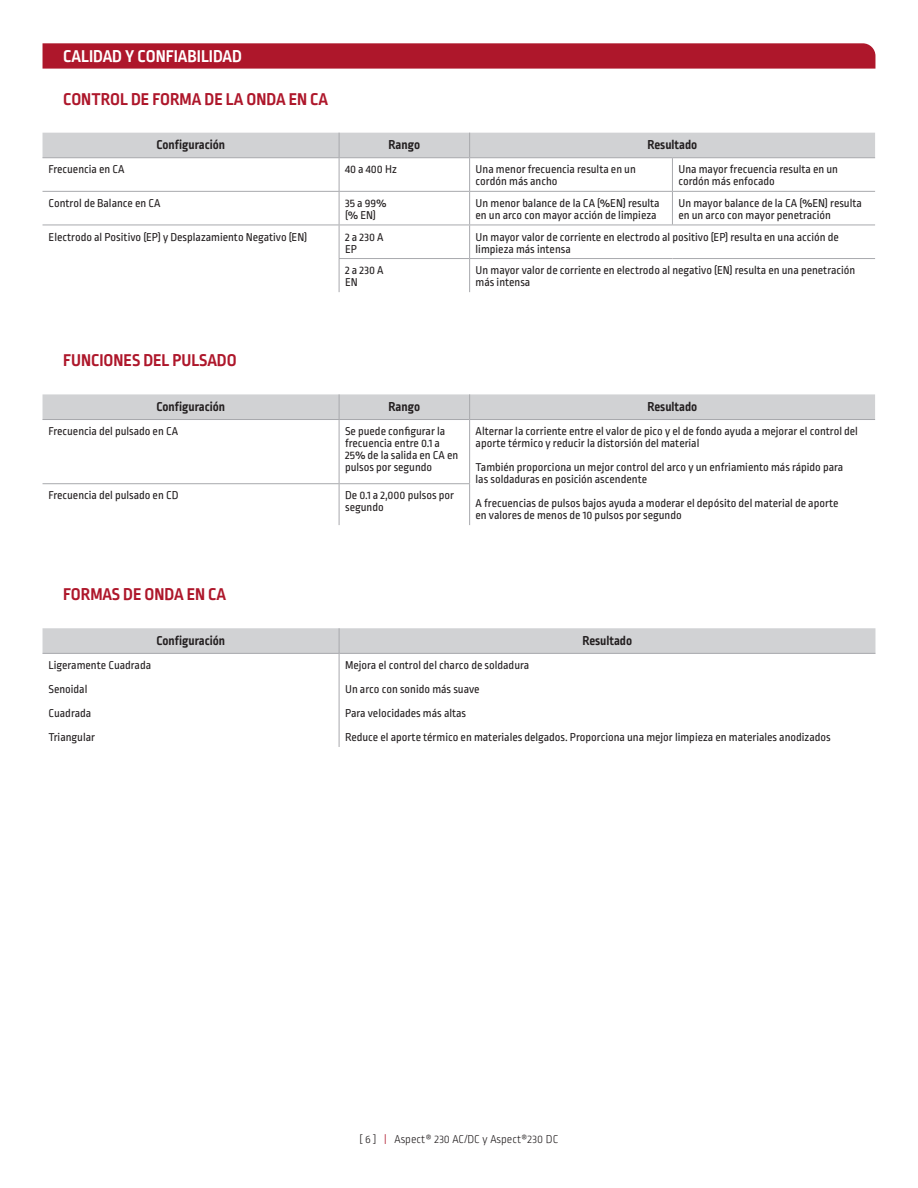
<style>
.page{position:relative;width:918px;height:1188px;background:#fff}
.page>*{position:absolute;margin:0;border:0;box-sizing:border-box;transform-origin:0 0}
.subtitulos_3{font:700 18px "Ropa Sans Pro";color:#ae172b}
.subtitulos_3-2{font:700 18px "Ropa Sans Pro";color:#fff}
.Medium_cuadros{font:700 13.5px "Ropa Sans Pro";color:#231f20}
.Regular_cuadros{font:12px/12px "Ropa Sans Pro";color:#231f20}
.t1{font:300 12px "Ropa Sans Pro";color:#231f20}
.s1{color:#ae172b}
</style>
<div class="page">
<svg style="left:43px;top:43px;width:832px;height:26px;background:#b01d31"></svg>
<div style="left:43px;top:133px;width:832px;height:24px;background:#d1d2d4"></div>
<hr style="left:43px;top:157px;width:296px;height:1px;background:#a8a9ad">
<hr style="left:339px;top:157px;width:131px;height:1px;background:#a8a9ad">
<hr style="left:339px;top:158px;width:1px;height:33px;background:#a8a9ad">
<hr style="left:470px;top:157px;width:202px;height:1px;background:#a8a9ad">
<hr style="left:469px;top:158px;width:1px;height:33px;background:#a8a9ad">
<hr style="left:672px;top:157px;width:203px;height:1px;background:#a8a9ad">
<hr style="left:672px;top:158px;width:1px;height:33px;background:#a8a9ad">
<hr style="left:43px;top:191px;width:296px;height:1px;background:#a8a9ad">
<hr style="left:339px;top:191px;width:131px;height:1px;background:#a8a9ad">
<hr style="left:339px;top:192px;width:1px;height:33px;background:#a8a9ad">
<hr style="left:470px;top:191px;width:202px;height:1px;background:#a8a9ad">
<hr style="left:469px;top:192px;width:1px;height:33px;background:#a8a9ad">
<hr style="left:672px;top:191px;width:203px;height:1px;background:#a8a9ad">
<hr style="left:672px;top:192px;width:1px;height:33px;background:#a8a9ad">
<hr style="left:43px;top:225px;width:296px;height:1px;background:#a8a9ad">
<hr style="left:339px;top:225px;width:131px;height:1px;background:#a8a9ad">
<hr style="left:339px;top:225px;width:1px;height:33px;background:#a8a9ad">
<hr style="left:470px;top:225px;width:202px;height:1px;background:#a8a9ad">
<hr style="left:469px;top:225px;width:1px;height:33px;background:#a8a9ad">
<hr style="left:672px;top:225px;width:203px;height:1px;background:#a8a9ad">
<hr style="left:339px;top:258px;width:131px;height:1px;background:#a8a9ad">
<hr style="left:339px;top:259px;width:1px;height:33px;background:#a8a9ad">
<hr style="left:470px;top:258px;width:202px;height:1px;background:#a8a9ad">
<hr style="left:469px;top:259px;width:1px;height:33px;background:#a8a9ad">
<hr style="left:672px;top:258px;width:203px;height:1px;background:#a8a9ad">
<div style="left:43px;top:394px;width:832px;height:25px;background:#d1d2d4"></div>
<hr style="left:43px;top:419px;width:296px;height:1px;background:#a8a9ad">
<hr style="left:339px;top:419px;width:131px;height:1px;background:#a8a9ad">
<hr style="left:339px;top:420px;width:1px;height:63px;background:#a8a9ad">
<hr style="left:470px;top:419px;width:405px;height:1px;background:#a8a9ad">
<hr style="left:469px;top:420px;width:1px;height:63px;background:#a8a9ad">
<hr style="left:43px;top:483px;width:296px;height:1px;background:#a8a9ad">
<hr style="left:339px;top:483px;width:131px;height:1px;background:#a8a9ad">
<hr style="left:339px;top:484px;width:1px;height:41px;background:#a8a9ad">
<hr style="left:469px;top:484px;width:1px;height:41px;background:#a8a9ad">
<div style="left:43px;top:628px;width:832px;height:25px;background:#d1d2d4"></div>
<hr style="left:43px;top:653px;width:296px;height:1px;background:#a8a9ad">
<hr style="left:339px;top:653px;width:536px;height:1px;background:#a8a9ad">
<hr style="left:339px;top:654px;width:1px;height:93px;background:#a8a9ad">
<p class="subtitulos_3-2" style="left:63px;top:46px;width:180px">CALIDAD Y CONFIABILIDAD</p>
<p class="subtitulos_3" style="left:63px;top:88px;width:267px">CONTROL DE FORMA DE LA ONDA EN CA</p>
<p class="Medium_cuadros" style="left:156px;top:137px;width:70px">Configuración</p>
<p class="Medium_cuadros" style="left:389px;top:137px;width:33px">Rango</p>
<p class="Medium_cuadros" style="left:647px;top:137px;width:51px">Resultado</p>
<p class="Regular_cuadros" style="left:49px;top:164px;width:78px">Frecuencia en CA</p>
<p class="Regular_cuadros" style="left:345px;top:164px;width:53px">40 a 400 Hz</p>
<p class="Regular_cuadros" style="left:476px;top:164px;width:162px">Una menor frecuencia resulta en un cordón más ancho</p>
<p class="Regular_cuadros" style="left:678px;top:164px;width:161px">Una mayor frecuencia resulta en un cordón más enfocado</p>
<p class="Regular_cuadros" style="left:49px;top:198px;width:114px">Control de Balance en CA</p>
<p class="Regular_cuadros" style="left:345px;top:198px;width:43px">35 a 99%</p>
<p class="Regular_cuadros" style="left:345px;top:210px;width:32px">(% EN)</p>
<p class="Regular_cuadros" style="left:476px;top:198px;width:186px">Un menor balance de la CA (%EN) resulta en un arco con mayor acción de limpieza</p>
<p class="Regular_cuadros" style="left:678px;top:198px;width:185px">Un mayor balance de la CA (%EN) resulta en un arco con mayor penetración</p>
<p class="Regular_cuadros" style="left:49px;top:231px;width:260px">Electrodo al Positivo (EP) y Desplazamiento Negativo (EN)</p>
<p class="Regular_cuadros" style="left:345px;top:231px;width:40px">2 a 230 A</p>
<p class="Regular_cuadros" style="left:345px;top:243px;width:13px">EP</p>
<p class="subtitulos_3" style="left:63px;top:350px;width:175px">FUNCIONES DEL PULSADO</p>
<p class="Regular_cuadros" style="left:345px;top:265px;width:40px">2 a 230 A</p>
<p class="Regular_cuadros" style="left:345px;top:277px;width:14px">EN</p>
<p class="Regular_cuadros" style="left:476px;top:231px;width:365px">Un mayor valor de corriente en electrodo al positivo (EP) resulta en una acción de limpieza más intensa</p>
<p class="Regular_cuadros" style="left:476px;top:265px;width:381px">Un mayor valor de corriente en electrodo al negativo (EN) resulta en una penetración más intensa</p>
<p class="Medium_cuadros" style="left:156px;top:399px;width:70px">Configuración</p>
<p class="Medium_cuadros" style="left:389px;top:399px;width:33px">Rango</p>
<p class="Medium_cuadros" style="left:647px;top:399px;width:51px">Resultado</p>
<p class="Regular_cuadros" style="left:49px;top:426px;width:131px">Frecuencia del pulsado en CA</p>
<p class="Regular_cuadros" style="left:345px;top:426px;width:115px">Se puede configurar la frecuencia entre 0.1 a<br>25% de la salida en CA en pulsos por segundo</p>
<p class="Regular_cuadros" style="left:476px;top:426px;width:384px">Alternar la corriente entre el valor de pico y el de fondo ayuda a mejorar el control del aporte térmico y reducir la distorsión del material</p>
<p class="Regular_cuadros" style="left:476px;top:462px;width:369px">También proporciona un mejor control del arco y un enfriamiento más rápido para</p>
<p class="Regular_cuadros" style="left:476px;top:474px;width:173px">las soldaduras en posición ascendente</p>
<p class="Regular_cuadros" style="left:476px;top:498px;width:365px">A frecuencias de pulsos bajos ayuda a moderar el depósito del material de aporte</p>
<p class="Regular_cuadros" style="left:476px;top:510px;width:208px">en valores de menos de 10 pulsos por segundo</p>
<p class="Regular_cuadros" style="left:49px;top:490px;width:132px">Frecuencia del pulsado en CD</p>
<p class="Regular_cuadros" style="left:345px;top:490px;width:111px">De 0.1 a 2,000 pulsos por segundo</p>
<p class="subtitulos_3" style="left:63px;top:584px;width:165px">FORMAS DE ONDA EN CA</p>
<p class="Medium_cuadros" style="left:156px;top:633px;width:70px">Configuración</p>
<p class="Medium_cuadros" style="left:582px;top:633px;width:51px">Resultado</p>
<p class="Regular_cuadros" style="left:49px;top:660px;width:104px">Ligeramente Cuadrada</p>
<p class="Regular_cuadros" style="left:49px;top:684px;width:40px">Senoidal</p>
<p class="Regular_cuadros" style="left:49px;top:708px;width:44px">Cuadrada</p>
<p class="Regular_cuadros" style="left:49px;top:732px;width:48px">Triangular</p>
<p class="Regular_cuadros" style="left:345px;top:660px;width:186px">Mejora el control del charco de soldadura</p>
<p class="Regular_cuadros" style="left:345px;top:684px;width:136px">Un arco con sonido más suave</p>
<p class="Regular_cuadros" style="left:345px;top:708px;width:123px">Para velocidades más altas</p>
<p class="Regular_cuadros" style="left:345px;top:732px;width:487px">Reduce el aporte térmico en materiales delgados. Proporciona una mejor limpieza en materiales anodizados</p>
<p class="t1" style="left:360px;top:1133px;width:200px">[ 6 ] <span class="s1">|</span> Aspect® 230 AC/DC y Aspect®230 DC</p>
</div>
